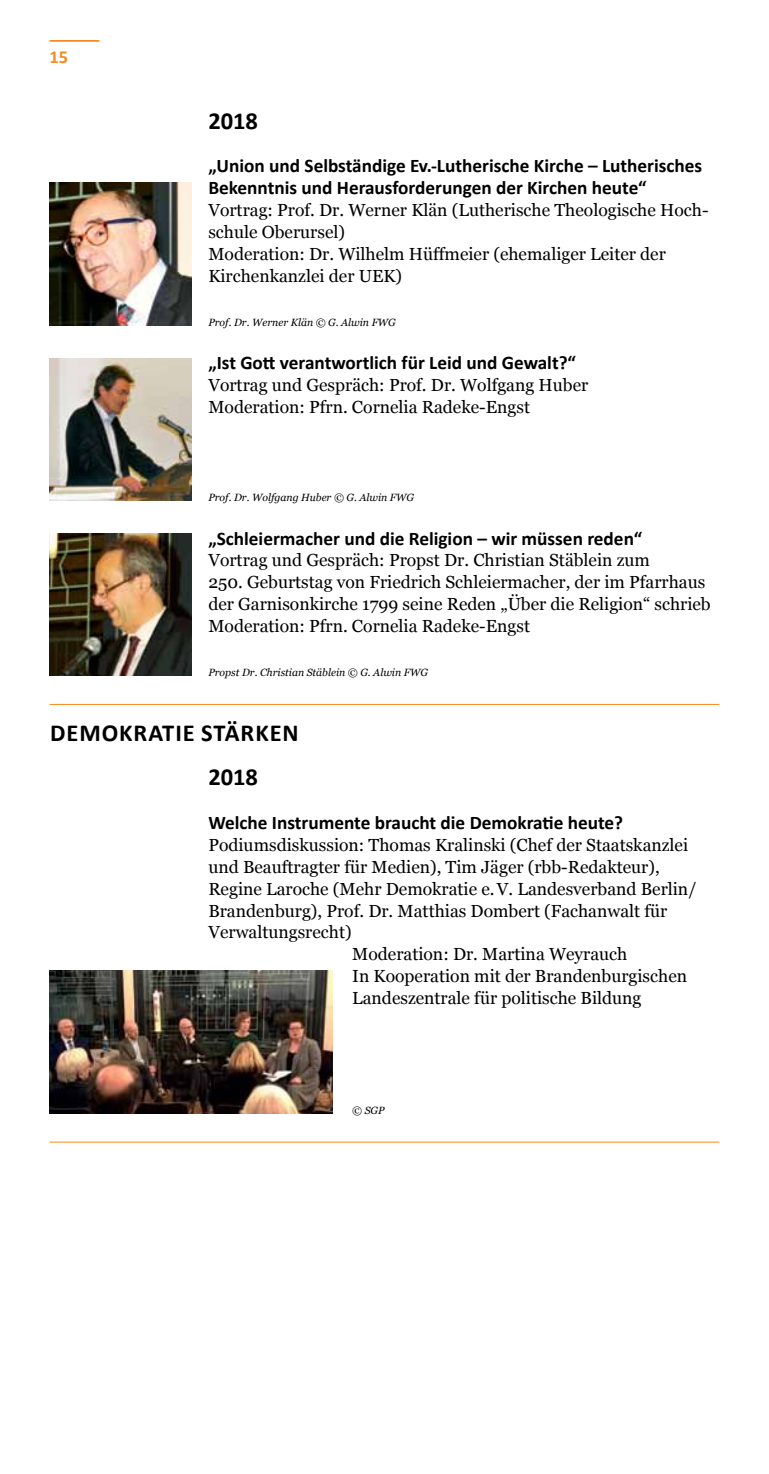
<style>
.page{position:relative;width:769px;height:1474px;background:#fff}
.page>*{position:absolute;margin:0;border:0;box-sizing:border-box;transform-origin:0 0}
.t1{font:700 24.5px/43.8px "Calibri";letter-spacing:.04em;color:#000}
.t2{font:700 19.25px/21.9px "Calibri";color:#000}
.t3{font:700 18.38px "Calibri";color:#f68b1f}
.t4{font:17.5px/21.9px "Georgia";color:#000}
.t5{font:italic 10.5px "Georgia";color:#000}
</style>
<div class="page">
<img style="left:50px;top:533px;width:141px;height:143px">
<hr style="left:50px;top:704px;width:669px;height:1px;background:#f68b1f">
<hr style="left:50px;top:1141px;width:669px;height:1px;background:#f68b1f">
<hr style="left:50px;top:40px;width:49px;height:2px;background:#f68b1f">
<img style="left:50px;top:183px;width:141px;height:143px">
<img style="left:50px;top:358px;width:141px;height:143px">
<img style="left:50px;top:970px;width:282px;height:143px">
<p class="t3" style="left:50px;top:45px;width:20px">15</p>
<h1 class="t1" style="left:208px;top:99px;width:51px">2018</h1>
<p class="t2" style="left:208px;top:155px;width:495px">„Union und Selbständige Ev.-Lutherische Kirche – Lutherisches<br>Bekenntnis und Herausforderungen der Kirchen heute“</p>
<p class="t4" style="left:208px;top:200px;width:502px">Vortrag: Prof. Dr. Werner Klän (Lutherische Theologische Hoch&shy;schule Oberursel)<br>Moderation: Dr. Wilhelm Hüffmeier (ehemaliger Leiter der Kirchenkanzlei der UEK)</p>
<p class="t5" style="left:208px;top:315px;width:189px">Prof. Dr. Werner Klän © G. Alwin FWG</p>
<p class="t2" style="left:208px;top:352px;width:369px">„Ist Gott verantwortlich für Leid und Gewalt?“</p>
<p class="t4" style="left:208px;top:375px;width:381px">Vortrag und Gespräch: Prof. Dr. Wolfgang Huber<br>Moderation: Pfrn. Cornelia Radeke-Engst</p>
<p class="t5" style="left:208px;top:490px;width:207px">Prof. Dr. Wolfgang Huber © G. Alwin FWG</p>
<p class="t2" style="left:208px;top:527px;width:435px">„Schleiermacher und die Religion – wir müssen reden“</p>
<p class="t4" style="left:208px;top:550px;width:504px">Vortrag und Gespräch: Propst Dr. Christian Stäblein zum<br>250. Geburtstag von Friedrich Schleiermacher, der im Pfarrhaus der Garnisonkirche 1799 seine Reden „Über die Religion“ schrieb Moderation: Pfrn. Cornelia Radeke-Engst</p>
<p class="t5" style="left:208px;top:665px;width:221px">Propst Dr. Christian Stäblein © G. Alwin FWG</p>
<h1 class="t1" style="left:208px;top:711px;width:92px;text-indent:-158px">Demokratie stärken<br>2018</h1>
<p class="t2" style="left:208px;top:811px;width:416px">Welche Instrumente braucht die Demokratie heute?</p>
<p class="t4" style="left:208px;top:834px;width:481px">Podiumsdiskussion: Thomas Kralinski (Chef der Staatskanzlei</p>
<p class="t4" style="left:208px;top:856px;width:453px">und Beauftragter für Medien), Tim Jäger (rbb-Redakteur),</p>
<p class="t4" style="left:208px;top:878px;width:490px">Regine Laroche (Mehr Demokratie e.V. Landesverband Berlin/</p>
<p class="t4" style="left:208px;top:900px;width:460px">Brandenburg), Prof. Dr. Matthias Dombert (Fachanwalt für</p>
<p class="t4" style="left:208px;top:921px;width:145px">Verwaltungsrecht)</p>
<p class="t4" style="left:352px;top:943px;width:277px">Moderation: Dr. Martina Weyrauch</p>
<p class="t4" style="left:352px;top:965px;width:336px">In Kooperation mit der Brandenburgischen</p>
<p class="t4" style="left:352px;top:987px;width:291px">Landeszentrale für politische Bildung</p>
<p class="t5" style="left:352px;top:1103px;width:34px">© SGP</p>
</div>
